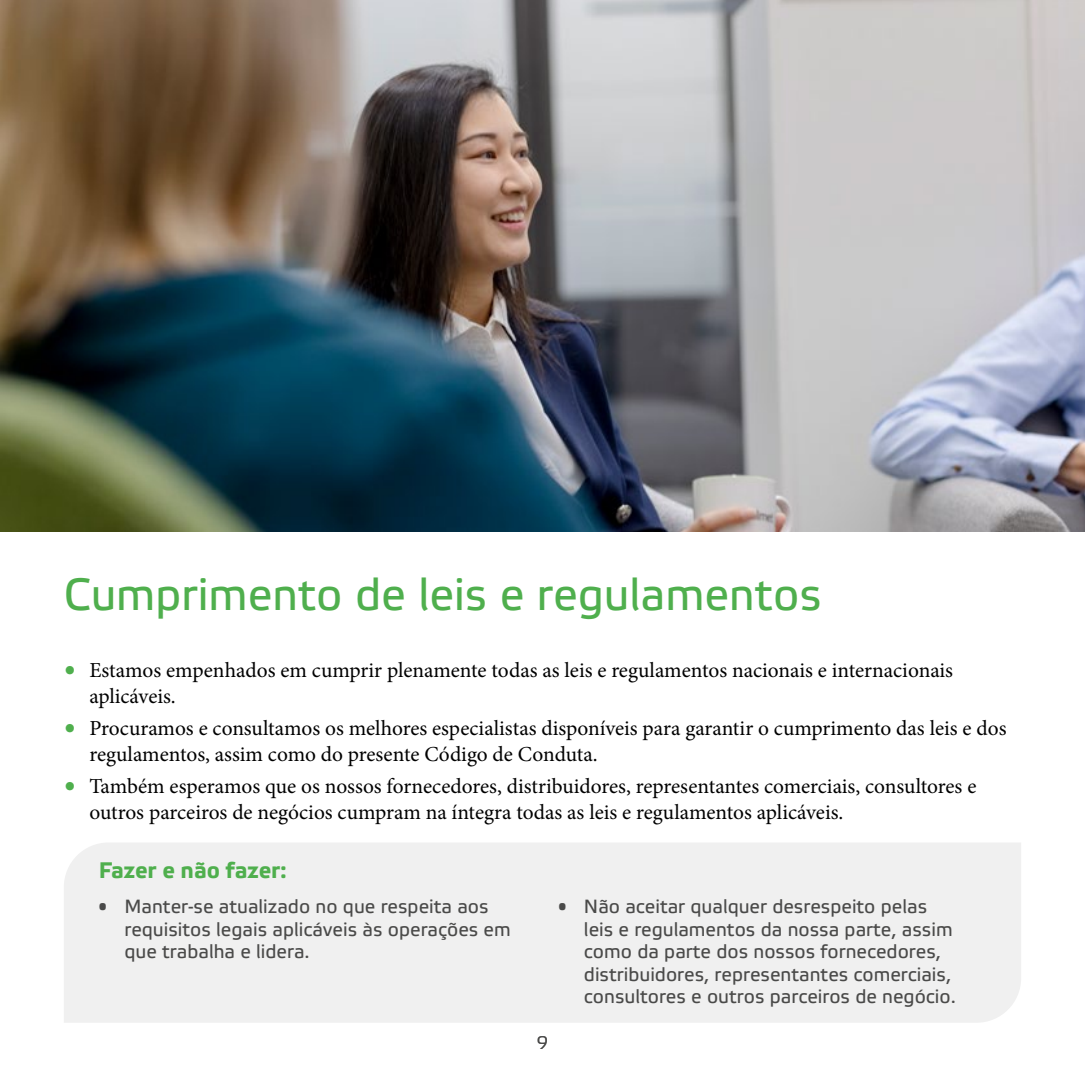
<style>
.page{position:relative;width:1085px;height:1085px;background:#fff}
.page>*{position:absolute;margin:0;border:0;box-sizing:border-box;transform-origin:0 0}
.t1{font:45px "Etelka Text";color:#4faf4d}
.t2{font:700 22.5px "Etelka Text";color:#4faf4d}
.t3{font:21.38px/25.7px "Minion Pro";color:#000}
.t4{font:19.12px/22.5px "Etelka Text";color:#4a4a49}
.t5{font:300 18px "Etelka";color:#4a4a49}
.s1{font-size:31.5px;color:#4faf4d}
.s2{font-size:13.5px}
</style>
<div class="page">
<img style="left:0;top:0;width:1084px;height:531px">
<div style="left:64px;top:843px;width:956px;height:179px;background:#f0f0f0"></div>
<h1 class="t1" style="left:64px;top:566px;width:759px">Cumprimento de leis e regulamentos</h1>
<p class="t3" style="left:89px;top:657px;width:865px;text-indent:-26px"><span class="s1">•</span> Estamos empenhados em cumprir plenamente todas as leis e regulamentos nacionais e internacionais aplicáveis.</p>
<p class="t3" style="left:89px;top:715px;width:918px;text-indent:-26px"><span class="s1">•</span> Procuramos e consultamos os melhores especialistas disponíveis para garantir o cumprimento das leis e dos regulamentos, assim como do presente Código de Conduta.</p>
<p class="t3" style="left:89px;top:773px;width:888px;text-indent:-26px"><span class="s1">•</span> Também esperamos que os nossos fornecedores, distribuidores, representantes comerciais, consultores e outros parceiros de negócios cumpram na íntegra todas as leis e regulamentos aplicáveis.</p>
<p class="t2" style="left:99px;top:855px;width:189px">Fazer e não fazer:</p>
<p class="t4" style="left:124px;top:895px;width:388px;text-indent:-26px"><span class="s2">•</span> Manter-se atualizado no que respeita aos requisitos legais aplicáveis às operações em que trabalha e lidera.</p>
<p class="t4" style="left:584px;top:895px;width:373px;text-indent:-26px"><span class="s2">•</span> Não aceitar qualquer desrespeito pelas leis e regulamentos da nossa parte, assim como da parte dos nossos fornecedores, distribuidores, representantes comerciais, consultores e outros parceiros de negócio.</p>
<p class="t5" style="left:537px;top:1031px;width:13px">9</p>
</div>
